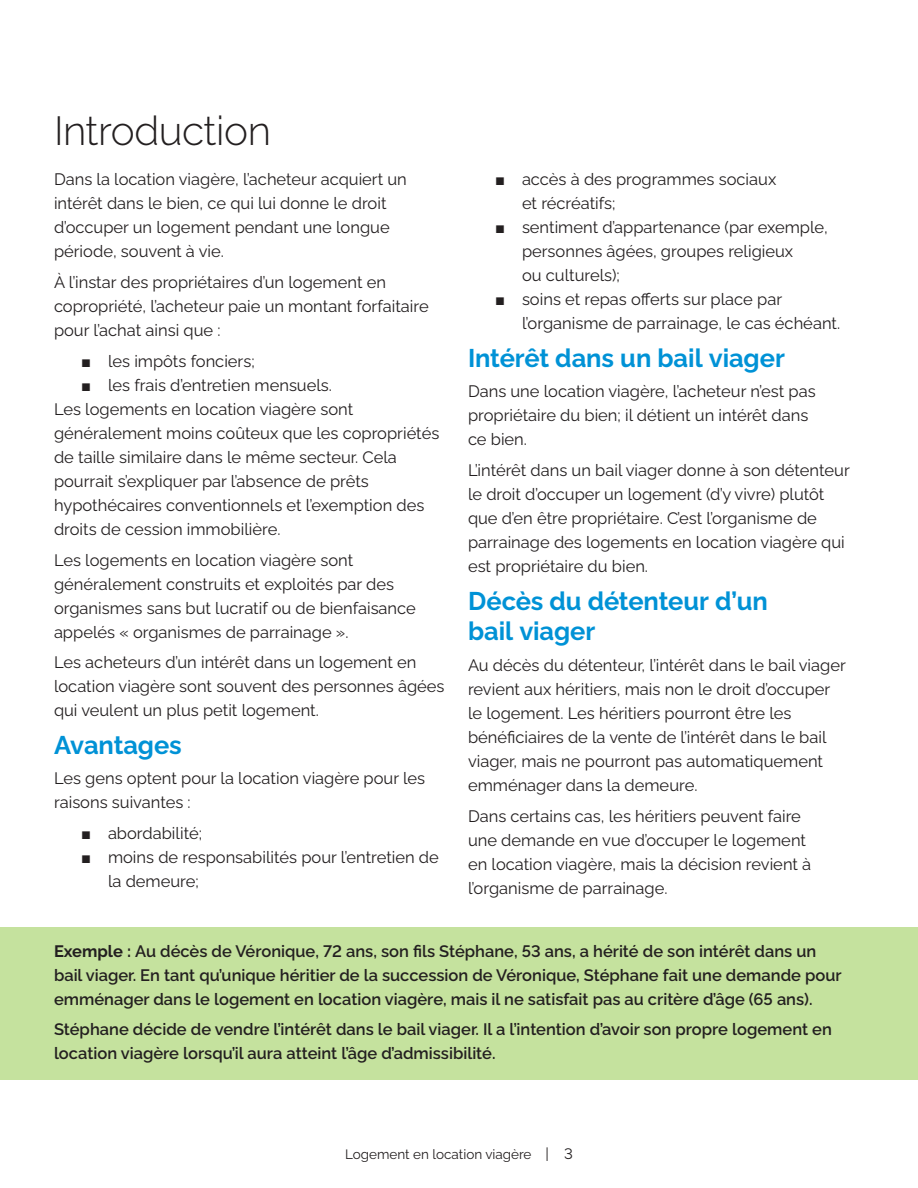
<style>
.page{position:relative;width:918px;height:1188px;background:#fff}
.page>*{position:absolute;margin:0;border:0;box-sizing:border-box;transform-origin:0 0}
.Heading_1{font:300 40.5px "Algomabeta";letter-spacing:-.01em;color:#231f20}
.Heading_2{font:700 25.5px/30.6px "Algomabeta";letter-spacing:-.005em;color:#0092d6}
.t1{font:16.5px/24px "Algomabeta";color:#231f20}
.t2{font:600 16.5px/24px "Algomabeta";color:#231f20}
.t3{font:13.5px "Algomabeta";color:#231f20}
.s1{font-family:"Arial";font-weight:700}
.s2{font-weight:700}
.s3{font-size:15px}
</style>
<div class="page">
<div style="left:1px;top:928px;width:917px;height:152px;background:#c5e29e"></div>
<h1 class="Heading_1" style="left:54px;top:98px;width:219px">Introduction</h1>
<p class="t1" style="left:54px;top:166px;width:354px">Dans la location viagère, l’acheteur acquiert un intérêt dans le bien, ce qui lui donne le droit d’occuper un logement pendant une longue période, souvent à vie.</p>
<p class="t1" style="left:54px;top:269px;width:376px">À l’instar des propriétaires d’un logement en copropriété, l’acheteur paie un montant forfaitaire pour l’achat ainsi que :</p>
<p class="t1" style="left:81px;top:347px;width:175px"><span class="s1">■</span> les impôts fonciers;</p>
<p class="t1" style="left:81px;top:371px;width:253px"><span class="s1">■</span> les frais d’entretien mensuels.</p>
<p class="t1" style="left:54px;top:395px;width:387px">Les logements en location viagère sont généralement moins coûteux que les copropriétés de taille similaire dans le même secteur. Cela pourrait s’expliquer par l’absence de prêts hypothécaires conventionnels et l’exemption des droits de cession immobilière.</p>
<p class="t1" style="left:54px;top:546px;width:363px">Les logements en location viagère sont généralement construits et exploités par des organismes sans but lucratif ou de bienfaisance appelés « organismes de parrainage ».</p>
<p class="t1" style="left:54px;top:649px;width:392px">Les acheteurs d’un intérêt dans un logement en location viagère sont souvent des personnes âgées qui veulent un plus petit logement.</p>
<h2 class="Heading_2" style="left:54px;top:727px;width:129px">Avantages</h2>
<p class="t1" style="left:54px;top:765px;width:373px">Les gens optent pour la location viagère pour les raisons suivantes :</p>
<p class="t1" style="left:81px;top:820px;width:123px"><span class="s1">■</span> abordabilité;</p>
<p class="t1" style="left:108px;top:844px;width:332px;text-indent:-27px"><span class="s1">■</span> moins de responsabilités pour l’entretien de la demeure;</p>
<p class="t1" style="left:522px;top:166px;width:256px;text-indent:-27px"><span class="s1">■</span> accès à des programmes sociaux et récréatifs;</p>
<p class="t1" style="left:522px;top:214px;width:308px;text-indent:-27px"><span class="s1">■</span> sentiment d’appartenance (par exemple, personnes âgées, groupes religieux<br>ou culturels);</p>
<p class="t1" style="left:522px;top:286px;width:320px;text-indent:-27px"><span class="s1">■</span> soins et repas offerts sur place par l’organisme de parrainage, le cas échéant.</p>
<h2 class="Heading_2" style="left:468px;top:340px;width:318px">Intérêt dans un bail viager</h2>
<p class="t1" style="left:468px;top:378px;width:349px">Dans une location viagère, l’acheteur n’est pas propriétaire du bien; il détient un intérêt dans ce bien.</p>
<p class="t1" style="left:468px;top:457px;width:383px">L’intérêt dans un bail viager donne à son détenteur le droit d’occuper un logement (d’y vivre) plutôt que d’en être propriétaire. C’est l’organisme de parrainage des logements en location viagère qui est propriétaire du bien.</p>
<h2 class="Heading_2" style="left:468px;top:583px;width:301px">Décès du détenteur d’un bail viager</h2>
<p class="t1" style="left:468px;top:651px;width:379px">Au décès du détenteur, l’intérêt dans le bail viager revient aux héritiers, mais non le droit d’occuper le logement. Les héritiers pourront être les bénéficiaires de la vente de l’intérêt dans le bail viager, mais ne pourront pas automatiquement emménager dans la demeure.</p>
<p class="t1" style="left:468px;top:802px;width:345px">Dans certains cas, les héritiers peuvent faire une demande en vue d’occuper le logement en location viagère, mais la décision revient à l’organisme de parrainage.</p>
<p class="t2" style="left:54px;top:937px;width:789px"><span class="s2">Exemple :</span> Au décès de Véronique, 72 ans, son fils Stéphane, 53 ans, a hérité de son intérêt dans un bail viager. En tant qu’unique héritier de la succession de Véronique, Stéphane fait une demande pour emménager dans le logement en location viagère, mais il ne satisfait pas au critère d’âge (65 ans).</p>
<p class="t2" style="left:54px;top:1016px;width:779px">Stéphane décide de vendre l’intérêt dans le bail viager. Il a l’intention d’avoir son propre logement en location viagère lorsqu’il aura atteint l’âge d’admissibilité.</p>
<p class="t3" style="left:345px;top:1144px;width:229px">Logement en location viagère <span class="s3">| 3</span></p>
</div>
